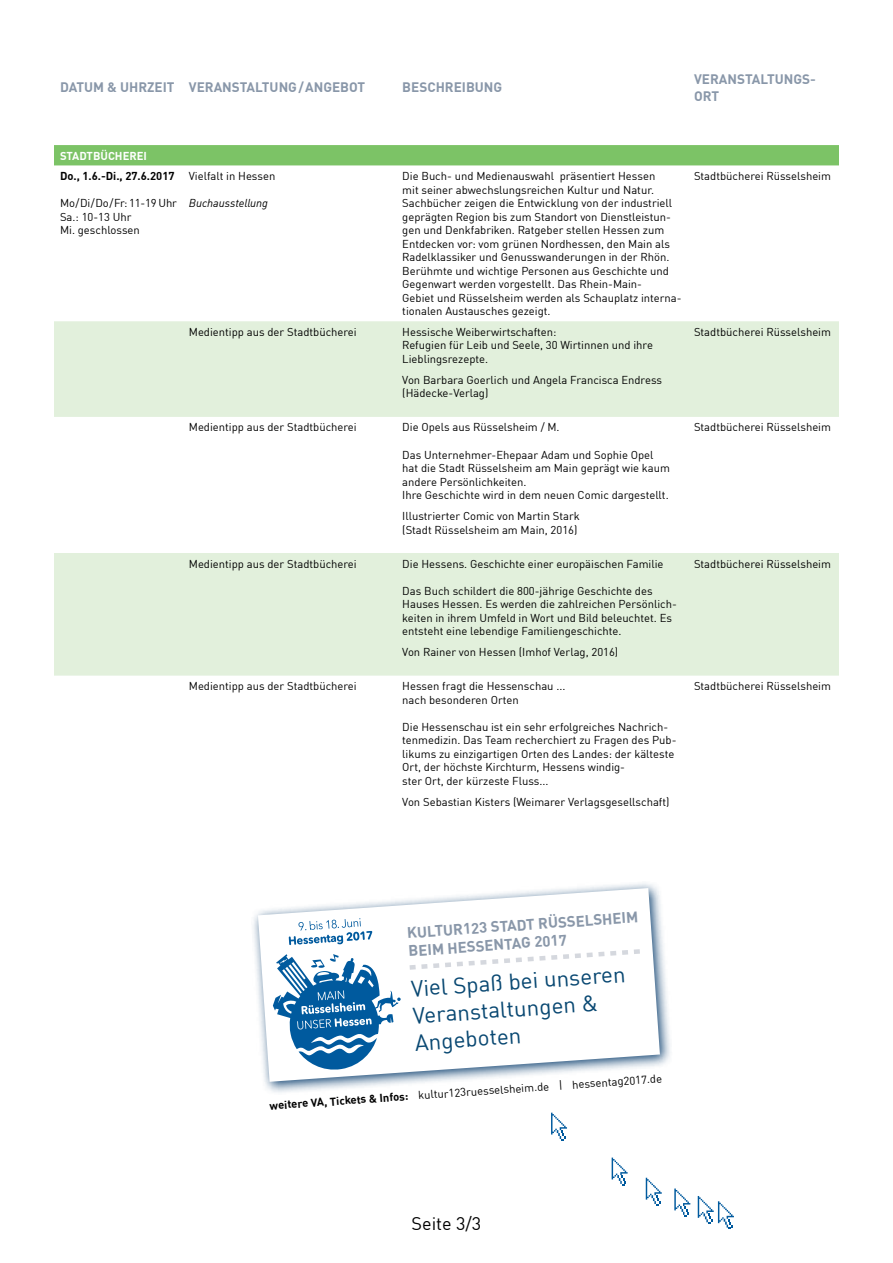
<style>
.page{position:relative;width:893px;height:1263px;background:#fff}
.page>*{position:absolute;margin:0;border:0;box-sizing:border-box;transform-origin:0 0}
.t1{font:22.5px/27px "DIN Offc";color:#094872}
.t2{font:18px "DIN Offc";color:#000}
.t3{font:700 15px/18px "DIN Offc";color:#8997a9}
.t4{font:700 13.5px/16.2px "DIN Offc";color:#8997a9}
.t5{font:11.25px/13.5px "DIN Offc";color:#000}
.t6{font:700 11.25px "DIN Offc";color:#000}
.t7{font:italic 11.25px "DIN Offc";color:#000}
.t8{font:700 11.25px "DIN Offc";color:#fff}
.s1{font-weight:700}
</style>
<div class="page">
<svg style="left:54px;top:145px;width:785px;height:21px;background:#7fc46a"></svg>
<svg style="left:54px;top:321px;width:785px;height:355px;fill:#e2f0dc"></svg>
<svg style="left:253px;top:883px;width:418px;height:210px"></svg>
<svg style="left:258px;top:888px;width:402px;height:194px"></svg>
<svg style="left:289px;top:918px;width:83px;height:27px"></svg>
<svg style="left:273px;top:954px;width:128px;height:118px"></svg>
<svg style="left:408px;top:947px;width:234px;height:24px"></svg>
<svg style="left:551px;top:1113px;width:16px;height:27px"></svg>
<svg style="left:612px;top:1157px;width:16px;height:28px"></svg>
<svg style="left:646px;top:1178px;width:16px;height:27px"></svg>
<svg style="left:674px;top:1188px;width:16px;height:28px"></svg>
<svg style="left:698px;top:1196px;width:36px;height:33px"></svg>
<p class="t4" style="left:60px;top:79px;width:19px">DATUM</p>
<p class="t4" style="left:107px;top:79px;width:55px">&amp; UHRZEIT</p>
<p class="t4" style="left:189px;top:79px;width:18px">VERANSTALTUNG</p>
<p class="t4" style="left:298px;top:79px;width:68px">/ANGEBOT</p>
<p class="t4" style="left:402px;top:79px;width:43px">BESCHREIBUNG</p>
<p class="t4" style="left:694px;top:71px;width:123px">VERANSTALTUNGS-<br>ORT</p>
<p class="t8" style="left:60px;top:148px;width:89px">STADTBÜCHEREI</p>
<p class="t6" style="left:60px;top:169px;width:116px">DO., 1.6.-DI., 27.6.2017</p>
<p class="t5" style="left:60px;top:196px;width:118px">Mo/Di/Do/Fr: 11-19 Uhr<br>Sa.: 10-13 Uhr<br>Mi. geschlossen</p>
<p class="t5" style="left:189px;top:169px;width:88px">Vielfalt in Hessen</p>
<p class="t7" style="left:189px;top:196px;width:81px">Buchausstellung</p>
<p class="t5" style="left:402px;top:169px;width:281px">Die Buch- und Medienauswahl präsentiert Hessen<br>mit seiner abwechslungsreichen Kultur und Natur.<br>Sachbücher zeigen die Entwicklung von der industriell geprägten Region bis zum Standort von Dienstleistun&shy;gen und Denkfabriken. Ratgeber stellen Hessen zum Entdecken vor: vom grünen Nordhessen, den Main als Radelklassiker und Genusswanderungen in der Rhön.<br>Berühmte und wichtige Personen aus Geschichte und Gegenwart werden vorgestellt. Das Rhein-Main-<br>Gebiet und Rüsselsheim werden als Schauplatz interna&shy;tionalen Austausches gezeigt.</p>
<p class="t5" style="left:694px;top:169px;width:138px">Stadtbücherei Rüsselsheim</p>
<p class="t5" style="left:189px;top:325px;width:169px">Medientipp aus der Stadtbücherei</p>
<p class="t5" style="left:402px;top:325px;width:252px">Hessische Weiberwirtschaften:<br>Refugien für Leib und Seele, 30 Wirtinnen und ihre<br>Lieblingsrezepte.</p>
<p class="t5" style="left:402px;top:373px;width:261px">Von Barbara Goerlich und Angela Francisca Endress (Hädecke-Verlag)</p>
<p class="t5" style="left:189px;top:420px;width:169px">Medientipp aus der Stadtbücherei</p>
<p class="t5" style="left:402px;top:420px;width:159px">Die Opels aus Rüsselsheim / M.</p>
<p class="t5" style="left:402px;top:447px;width:269px">Das Unternehmer-Ehepaar Adam und Sophie Opel hat die Stadt Rüsselsheim am Main geprägt wie kaum andere Persönlichkeiten.<br>Ihre Geschichte wird in dem neuen Comic dargestellt.</p>
<p class="t5" style="left:402px;top:509px;width:179px">Illustrierter Comic von Martin Stark (Stadt Rüsselsheim am Main, 2016)</p>
<p class="t5" style="left:189px;top:557px;width:169px">Medientipp aus der Stadtbücherei</p>
<p class="t5" style="left:402px;top:557px;width:263px">Die Hessens. Geschichte einer europäischen Familie</p>
<p class="t5" style="left:402px;top:584px;width:276px">Das Buch schildert die 800-jährige Geschichte des Hauses Hessen. Es werden die zahlreichen Persönlich&shy;keiten in ihrem Umfeld in Wort und Bild beleuchtet. Es entsteht eine lebendige Familiengeschichte.</p>
<p class="t5" style="left:402px;top:645px;width:217px">Von Rainer von Hessen (Imhof Verlag, 2016)</p>
<p class="t5" style="left:189px;top:679px;width:169px">Medientipp aus der Stadtbücherei</p>
<p class="t5" style="left:402px;top:679px;width:165px">Hessen fragt die Hessenschau ... nach besonderen Orten</p>
<p class="t5" style="left:402px;top:720px;width:276px">Die Hessenschau ist ein sehr erfolgreiches Nachrich&shy;tenmedizin. Das Team recherchiert zu Fragen des Pub&shy;likums zu einzigartigen Orten des Landes: der kälteste Ort, der höchste Kirchturm, Hessens windig-<br>ster Ort, der kürzeste Fluss...</p>
<p class="t5" style="left:402px;top:795px;width:269px">Von Sebastian Kisters (Weimarer Verlagsgesellschaft)</p>
<p class="t5" style="left:694px;top:325px;width:138px">Stadtbücherei Rüsselsheim</p>
<p class="t5" style="left:694px;top:420px;width:138px">Stadtbücherei Rüsselsheim</p>
<p class="t5" style="left:694px;top:557px;width:138px">Stadtbücherei Rüsselsheim</p>
<p class="t5" style="left:694px;top:679px;width:138px">Stadtbücherei Rüsselsheim</p>
<h3 class="t3" style="left:407px;top:923px;width:233px;rotate:-4deg">KULTUR123 STADT RÜSSELSHEIM<br>BEIM HESSENTAG 2017</h3>
<h1 class="t1" style="left:410px;top:975px;width:216px;rotate:-4deg">Viel Spaß bei unseren<br>Veranstaltungen &amp;<br>Angeboten</h1>
<p class="t5" style="left:269px;top:1099px;width:395px;rotate:-4deg"><span class="s1">WEITERE VA, TICKETS &amp; INFOS:</span> kultur123ruesselsheim.de | hessentag2017.de</p>
<h2 class="t2" style="left:412px;top:1212px;width:71px">Seite 3/3</h2>
</div>
